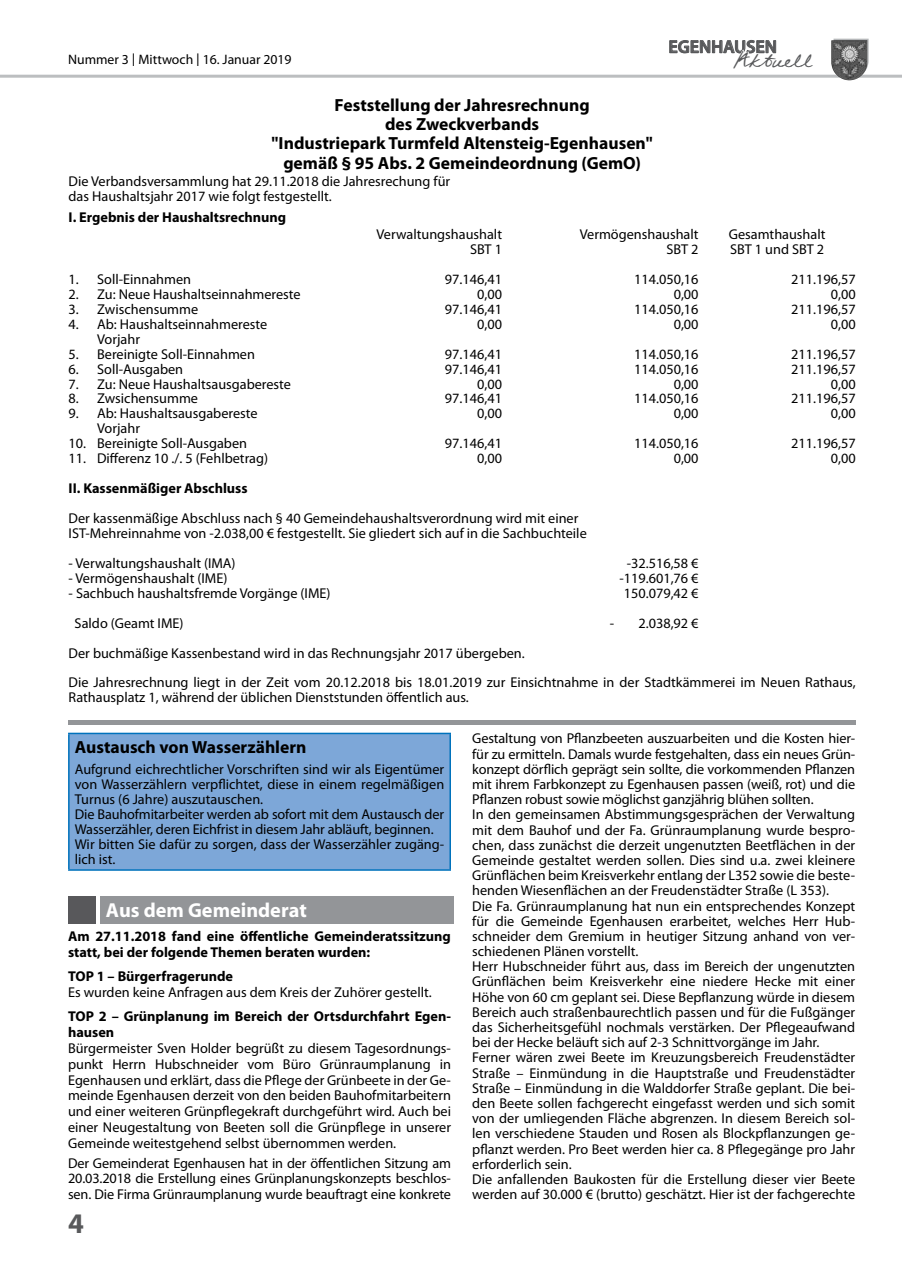
<style>
.page{position:relative;width:902px;height:1280px;background:#fff}
.page>*{position:absolute;margin:0;border:0;box-sizing:border-box;transform-origin:0 0}
.t1{font:700 28.5px "Myriad Pro";color:#58595b}
.t2{font:22.95px "Federico Handwriting";color:#58595b}
.t3{font:700 20.25px "Myriad";color:#fff}
.t4{font:600 18px "Myriad Pro";color:#58595b}
.t5{font:700 17.55px/19.2px "Myriad Pro";color:#000;text-align:center}
.t6{font:14.25px/15.1px "Myriad Pro";color:#000}
.t7{font:700 14.25px/15.8px "Myriad Pro";color:#000}
.t8{font:13.65px "Myriad Pro";color:#000}
.s1{font-family:"Lucida Sans"}
</style>
<div class="page">
<hr style="left:0;top:75px;width:901px;height:3px;background:#bcbec0">
<svg style="left:669px;top:40px;width:108px;height:14px"></svg>
<svg style="left:833px;top:39px;width:35px;height:39px"></svg>
<img style="left:831px;top:40px;width:36px;height:40px">
<div style="left:69px;top:733px;width:381px;height:137px;background:#7da7d8"></div>
<hr style="left:68px;top:733px;width:383px;height:1px;background:#0072bc">
<hr style="left:68px;top:734px;width:2px;height:135px;background:#0072bc">
<hr style="left:449px;top:734px;width:2px;height:135px;background:#0072bc">
<hr style="left:68px;top:869px;width:383px;height:2px;background:#0072bc">
<div style="left:101px;top:896px;width:353px;height:28px;background:#939598"></div>
<div style="left:68px;top:896px;width:28px;height:28px;background:#58585b"></div>
<div style="left:69px;top:720px;width:786px;height:5px;background:#939598"></div>
<p class="t8" style="left:68px;top:51px;width:225px">Nummer 3 <span class="s1">|</span> Mittwoch <span class="s1">|</span> 16. Januar 2019</p>
<p class="t4" style="left:668px;top:35px;width:110px">EGENHAUSEN</p>
<h2 class="t2" style="left:733px;top:46px;width:80px">Aktuell</h2>
<p class="t5" style="left:271px;top:95px;width:382px">Feststellung der Jahresrechnung<br>des Zweckverbands<br>"Industriepark Turmfeld Altensteig-Egenhausen" gemäß § 95 Abs. 2 Gemeindeordnung (GemO)</p>
<p class="t6" style="left:69px;top:173px;width:383px">Die Verbandsversammlung hat 29.11.2018 die Jahresrechung für das Haushaltsjahr 2017 wie folgt festgestellt.</p>
<p class="t7" style="left:69px;top:209px;width:219px">I. Ergebnis der Haushaltsrechnung</p>
<p class="t6" style="left:376px;top:226px;width:127px;text-align:right">Verwaltungshaushalt<br>SBT 1</p>
<p class="t6" style="left:579px;top:226px;width:120px;text-align:right">Vermögenshaushalt<br>SBT 2</p>
<p class="t6" style="left:728px;top:226px;width:98px">Gesamthaushalt<br>SBT 1 und SBT 2</p>
<p class="t6" style="left:69px;top:271px;width:124px">1. Soll-Einnahmen</p>
<p class="t6" style="left:445px;top:271px;width:59px">97.146,41</p>
<p class="t6" style="left:634px;top:271px;width:66px">114.050,16</p>
<p class="t6" style="left:791px;top:271px;width:66px">211.196,57</p>
<p class="t6" style="left:69px;top:286px;width:233px">2. Zu: Neue Haushaltseinnahmereste</p>
<p class="t6" style="left:477px;top:286px;width:26px">0,00</p>
<p class="t6" style="left:673px;top:286px;width:26px">0,00</p>
<p class="t6" style="left:830px;top:286px;width:26px">0,00</p>
<p class="t6" style="left:69px;top:301px;width:131px">3. Zwischensumme</p>
<p class="t6" style="left:445px;top:301px;width:59px">97.146,41</p>
<p class="t6" style="left:634px;top:301px;width:66px">114.050,16</p>
<p class="t6" style="left:791px;top:301px;width:66px">211.196,57</p>
<p class="t6" style="left:97px;top:316px;width:172px;text-indent:-28px">4. Ab: Haushaltseinnahmereste<br>Vorjahr</p>
<p class="t6" style="left:477px;top:316px;width:26px">0,00</p>
<p class="t6" style="left:673px;top:316px;width:26px">0,00</p>
<p class="t6" style="left:830px;top:316px;width:26px">0,00</p>
<p class="t6" style="left:69px;top:346px;width:188px">5. Bereinigte Soll-Einnahmen</p>
<p class="t6" style="left:445px;top:346px;width:59px">97.146,41</p>
<p class="t6" style="left:634px;top:346px;width:66px">114.050,16</p>
<p class="t6" style="left:791px;top:346px;width:66px">211.196,57</p>
<p class="t6" style="left:69px;top:361px;width:116px">6. Soll-Ausgaben</p>
<p class="t6" style="left:445px;top:361px;width:59px">97.146,41</p>
<p class="t6" style="left:634px;top:361px;width:66px">114.050,16</p>
<p class="t6" style="left:791px;top:361px;width:66px">211.196,57</p>
<p class="t6" style="left:69px;top:376px;width:224px">7. Zu: Neue Haushaltsausgabereste</p>
<p class="t6" style="left:477px;top:376px;width:26px">0,00</p>
<p class="t6" style="left:673px;top:376px;width:26px">0,00</p>
<p class="t6" style="left:830px;top:376px;width:26px">0,00</p>
<p class="t6" style="left:69px;top:391px;width:131px">8. Zwsichensumme</p>
<p class="t6" style="left:445px;top:391px;width:59px">97.146,41</p>
<p class="t6" style="left:634px;top:391px;width:66px">114.050,16</p>
<p class="t6" style="left:791px;top:391px;width:66px">211.196,57</p>
<p class="t6" style="left:97px;top:406px;width:162px;text-indent:-28px">9. Ab: Haushaltsausgabereste<br>Vorjahr</p>
<p class="t6" style="left:477px;top:406px;width:26px">0,00</p>
<p class="t6" style="left:673px;top:406px;width:26px">0,00</p>
<p class="t6" style="left:830px;top:406px;width:26px">0,00</p>
<p class="t6" style="left:69px;top:436px;width:180px">10. Bereinigte Soll-Ausgaben</p>
<p class="t6" style="left:445px;top:436px;width:59px">97.146,41</p>
<p class="t6" style="left:634px;top:436px;width:66px">114.050,16</p>
<p class="t6" style="left:791px;top:436px;width:66px">211.196,57</p>
<p class="t6" style="left:69px;top:451px;width:201px">11. Differenz 10 ./. 5 (Fehlbetrag)</p>
<p class="t6" style="left:477px;top:451px;width:26px">0,00</p>
<p class="t6" style="left:673px;top:451px;width:26px">0,00</p>
<p class="t6" style="left:830px;top:451px;width:26px">0,00</p>
<p class="t7" style="left:69px;top:480px;width:180px">II. Kassenmäßiger Abschluss</p>
<p class="t6" style="left:69px;top:510px;width:519px">Der kassenmäßige Abschluss nach § 40 Gemeindehaushaltsverordnung wird mit einer<br>IST-Mehreinnahme von -2.038,00 € festgestellt. Sie gliedert sich auf in die Sachbuchteile</p>
<p class="t6" style="left:69px;top:555px;width:168px">- Verwaltungshaushalt (IMA)</p>
<p class="t6" style="left:626px;top:555px;width:73px">-32.516,58 €</p>
<p class="t6" style="left:69px;top:570px;width:160px">- Vermögenshaushalt (IME)</p>
<p class="t6" style="left:619px;top:570px;width:81px">-119.601,76 €</p>
<p class="t6" style="left:69px;top:585px;width:263px">- Sachbuch haushaltsfremde Vorgänge (IME)</p>
<p class="t6" style="left:623px;top:585px;width:76px">150.079,42 €</p>
<p class="t6" style="left:75px;top:615px;width:110px">Saldo (Geamt IME)</p>
<p class="t6" style="left:610px;top:615px;width:90px">- 2.038,92 €</p>
<p class="t6" style="left:69px;top:638px;width:788px;line-height:29.8px">Der buchmäßige Kassenbestand wird in das Rechnungsjahr 2017 übergeben.<br>Die Jahresrechnung liegt in der Zeit vom 20.12.2018 bis 18.01.2019 zur Einsichtnahme in der Stadtkämmerei im Neuen Rathaus,</p>
<p class="t6" style="left:69px;top:690px;width:402px">Rathausplatz 1, während der üblichen Dienststunden öffentlich aus.</p>
<p class="t5" style="left:75px;top:736px;width:233px">Austausch von Wasserzählern</p>
<p class="t6" style="left:75px;top:761px;width:371px">Aufgrund eichrechtlicher Vorschriften sind wir als Eigentümer von Wasserzählern verpflichtet, diese in einem regelmäßigen Turnus (6 Jahre) auszutauschen.<br>Die Bauhofmitarbeiter werden ab sofort mit dem Austausch der Wasserzähler, deren Eichfrist in diesem Jahr abläuft, beginnen.<br>Wir bitten Sie dafür zu sorgen, dass der Wasserzähler zugäng&shy;lich ist.</p>
<h3 class="t3" style="left:106px;top:899px;width:202px">Aus dem Gemeinderat</h3>
<p class="t7" style="left:68px;top:928px;width:384px">Am 27.11.2018 fand eine öffentliche Gemeinderatssitzung statt, bei der folgende Themen beraten wurden:</p>
<p class="t7" style="left:68px;top:968px;width:166px">TOP 1 – Bürgerfragerunde</p>
<p class="t6" style="left:68px;top:984px;width:365px">Es wurden keine Anfragen aus dem Kreis der Zuhörer gestellt.</p>
<p class="t7" style="left:68px;top:1008px;width:384px">TOP 2 – Grünplanung im Bereich der Ortsdurchfahrt Egen&shy;hausen</p>
<p class="t6" style="left:68px;top:1040px;width:384px;line-height:15.8px;text-align:justify">Bürgermeister Sven Holder begrüßt zu diesem Tagesordnungs&shy;punkt Herrn Hubschneider vom Büro Grünraumplanung in Egenhausen und erklärt, dass die Pflege der Grünbeete in der Ge&shy;meinde Egenhausen derzeit von den beiden Bauhofmitarbeitern und einer weiteren Grünpflegekraft durchgeführt wird. Auch bei einer Neugestaltung von Beeten soll die Grünpflege in unserer Gemeinde weitestgehend selbst übernommen werden.</p>
<p class="t6" style="left:68px;top:1155px;width:384px;line-height:15.8px;text-align:justify">Der Gemeinderat Egenhausen hat in der öffentlichen Sitzung am 20.03.2018 die Erstellung eines Grünplanungskonzepts beschlos&shy;sen. Die Firma Grünraumplanung wurde beauftragt eine konkrete</p>
<p class="t6" style="left:472px;top:731px;width:384px">Gestaltung von Pflanzbeeten auszuarbeiten und die Kosten hier&shy;für zu ermitteln. Damals wurde festgehalten, dass ein neues Grün&shy;konzept dörflich geprägt sein sollte, die vorkommenden Pflanzen mit ihrem Farbkonzept zu Egenhausen passen (weiß, rot) und die Pflanzen robust sowie möglichst ganzjährig blühen sollten.<br>In den gemeinsamen Abstimmungsgesprächen der Verwaltung mit dem Bauhof und der Fa. Grünraumplanung wurde bespro&shy;chen, dass zunächst die derzeit ungenutzten Beetflächen in der Gemeinde gestaltet werden sollen. Dies sind u.a. zwei kleinere Grünflächen beim Kreisverkehr entlang der L352 sowie die beste&shy;henden Wiesenflächen an der Freudenstädter Straße (L 353).<br>Die Fa. Grünraumplanung hat nun ein entsprechendes Konzept für die Gemeinde Egenhausen erarbeitet, welches Herr Hub&shy;schneider dem Gremium in heutiger Sitzung anhand von ver&shy;schiedenen Plänen vorstellt.<br>Herr Hubschneider führt aus, dass im Bereich der ungenutzten Grünflächen beim Kreisverkehr eine niedere Hecke mit einer Höhe von 60 cm geplant sei. Diese Bepflanzung würde in diesem Bereich auch straßenbaurechtlich passen und für die Fußgänger das Sicherheitsgefühl nochmals verstärken. Der Pflegeaufwand bei der Hecke beläuft sich auf 2-3 Schnittvorgänge im Jahr.<br>Ferner wären zwei Beete im Kreuzungsbereich Freudenstädter Straße – Einmündung in die Hauptstraße und Freudenstädter Straße – Einmündung in die Walddorfer Straße geplant. Die bei&shy;den Beete sollen fachgerecht eingefasst werden und sich somit von der umliegenden Fläche abgrenzen. In diesem Bereich sol&shy;len verschiedene Stauden und Rosen als Blockpflanzungen ge&shy;pflanzt werden. Pro Beet werden hier ca. 8 Pflegegänge pro Jahr erforderlich sein.<br>Die anfallenden Baukosten für die Erstellung dieser vier Beete werden auf 30.000 € (brutto) geschätzt. Hier ist der fachgerechte</p>
<h1 class="t1" style="left:68px;top:1205px;width:17px">4</h1>
</div>
